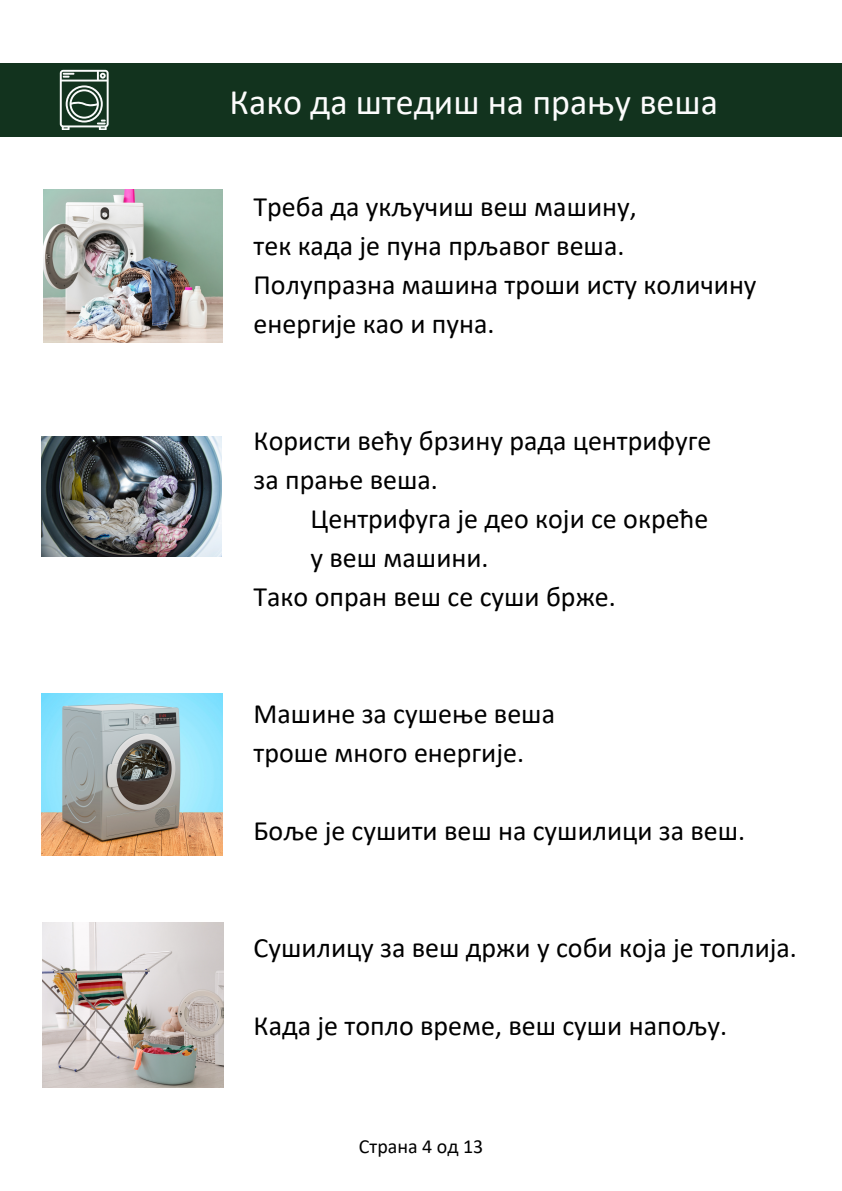
<style>
.page{position:relative;width:842px;height:1191px;background:#fff}
.page>*{position:absolute;margin:0;border:0;box-sizing:border-box;transform-origin:0 0}
.t1{font:36px "Calibri";color:#fcfcfc}
.t2{font:28px/39px "Calibri";color:#000}
.t3{font:20px "Calibri";color:#000}
</style>
<div class="page">
<svg style="left:61px;top:922px;width:87px;height:1px"></svg>
<div style="left:0;top:63px;width:842px;height:74px;background:#12331e"></div>
<svg style="left:60px;top:70px;width:49px;height:60px"></svg>
<img style="left:44px;top:190px;width:178px;height:153px">
<img style="left:41px;top:436px;width:180px;height:120px">
<img style="left:41px;top:694px;width:181px;height:162px">
<img style="left:42px;top:923px;width:182px;height:165px">
<h2 class="t1" style="left:230px;top:87px;width:490px">Како да штедиш на прању веша</h2>
<p class="t2" style="left:253px;top:189px;width:504px">Треба да укључиш веш машину,<br>тек када је пуна прљавог веша.<br>Полупразна машина троши исту количину енергије као и пуна.</p>
<p class="t2" style="left:253px;top:423px;width:459px">Користи већу брзину рада центрифуге</p>
<p class="t2" style="left:253px;top:462px;width:186px">за прање веша.</p>
<p class="t2" style="left:310px;top:501px;width:399px">Центрифуга је део који се окреће</p>
<p class="t2" style="left:310px;top:540px;width:180px">у веш машини.</p>
<p class="t2" style="left:253px;top:579px;width:364px">Тако опран веш се суши брже.</p>
<h2 class="t2" style="left:253px;top:696px;width:303px">Машине за сушење веша троше много енергије.</h2>
<h2 class="t2" style="left:253px;top:813px;width:493px">Боље је сушити веш на сушилици за веш.</h2>
<h2 class="t2" style="left:253px;top:930px;width:545px">Сушилицу за веш држи у соби која је топлија.</h2>
<h2 class="t2" style="left:253px;top:1008px;width:475px">Када је топло време, веш суши напољу.</h2>
<h2 class="t3" style="left:359px;top:1138px;width:126px">Страна 4 од 13</h2>
</div>
